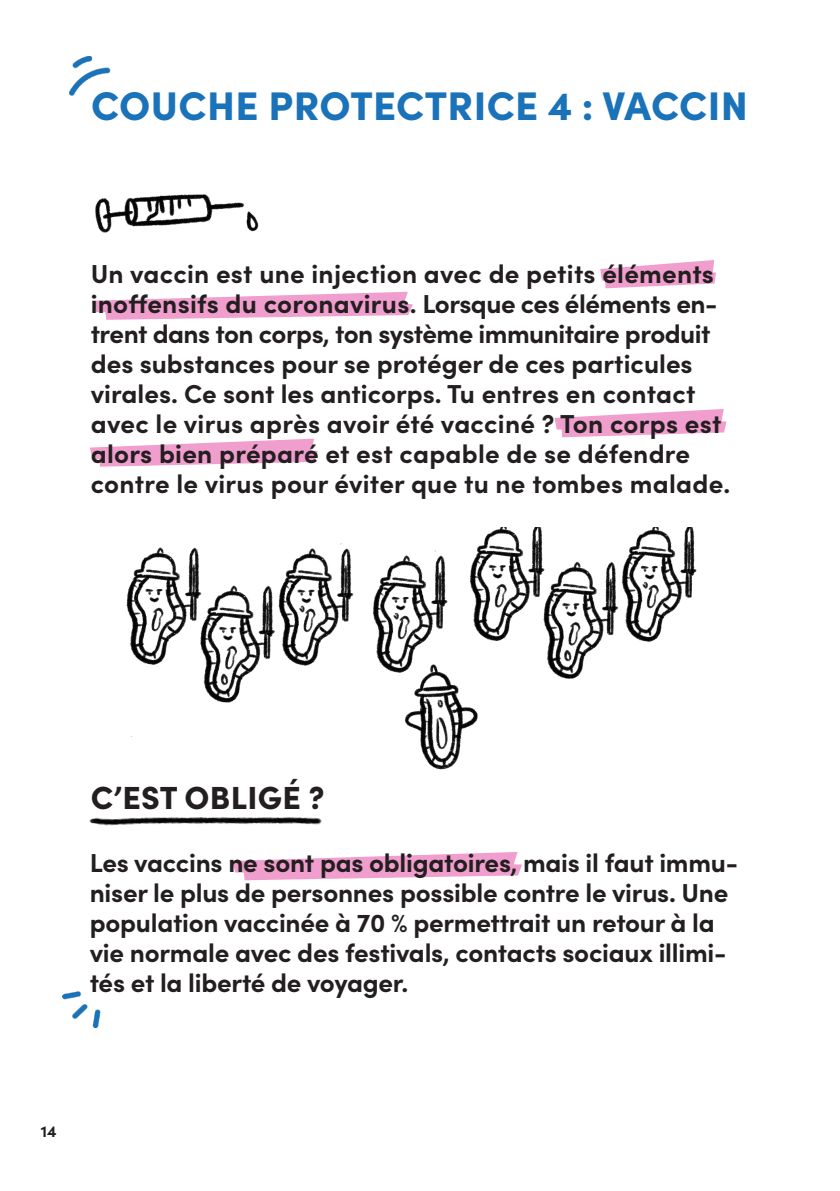
<style>
.page{position:relative;width:840px;height:1191px;background:#fff}
.page>*{position:absolute;margin:0;border:0;box-sizing:border-box;transform-origin:0 0}
.titel_blue{font:900 40px "Sofia Pro";letter-spacing:.01em;color:#1a72b9}
.titel{font:900 32px "Sofia Pro";letter-spacing:.01em;color:#231f20}
.body{font:700 26px/30px "Sofia Pro";letter-spacing:-.01em;color:#231f20}
.t1{font:700 16px "Sofia Pro";color:#231f20}
</style>
<div class="page">
<img style="left:63px;top:991px;width:38px;height:37px">
<img style="left:69px;top:56px;width:42px;height:40px">
<img style="left:126px;top:527px;width:571px;height:243px">
<img style="left:95px;top:194px;width:164px;height:39px">
<svg style="left:600px;top:260px;width:115px;height:28px"></svg>
<svg style="left:92px;top:292px;width:320px;height:28px"></svg>
<svg style="left:554px;top:409px;width:172px;height:28px"></svg>
<svg style="left:90px;top:438px;width:227px;height:29px"></svg>
<svg style="left:231px;top:852px;width:291px;height:28px"></svg>
<svg style="left:126px;top:731px;width:268px;height:39px"></svg>
<svg style="left:465px;top:689px;width:159px;height:67px"></svg>
<img style="left:89px;top:817px;width:233px;height:9px">
<p class="titel_blue" style="left:91px;top:74px;width:658px">COUCHE PROTECTRICE 4 : VACCIN</p>
<p class="body" style="left:91px;top:257px;width:640px">Un vaccin est une injection avec de petits éléments inoffensifs du coronavirus. Lorsque ces éléments en&shy;trent dans ton corps, ton système immunitaire produit des substances pour se protéger de ces particules virales. Ce sont les anticorps. Tu entres en contact avec le virus après avoir été vacciné ? Ton corps est alors bien préparé et est capable de se défendre contre le virus pour éviter que tu ne tombes malade.</p>
<p class="titel" style="left:91px;top:772px;width:235px">C’EST OBLIGÉ ?</p>
<p class="body" style="left:90px;top:845px;width:649px">Les vaccins ne sont pas obligatoires, mais il faut immu&shy;niser le plus de personnes possible contre le virus. Une population vaccinée à 70 % permettrait un retour à la vie normale avec des festivals, contacts sociaux illimi&shy;tés et la liberté de voyager.</p>
<p class="t1" style="left:41px;top:1118px;width:17px">14</p>
</div>
